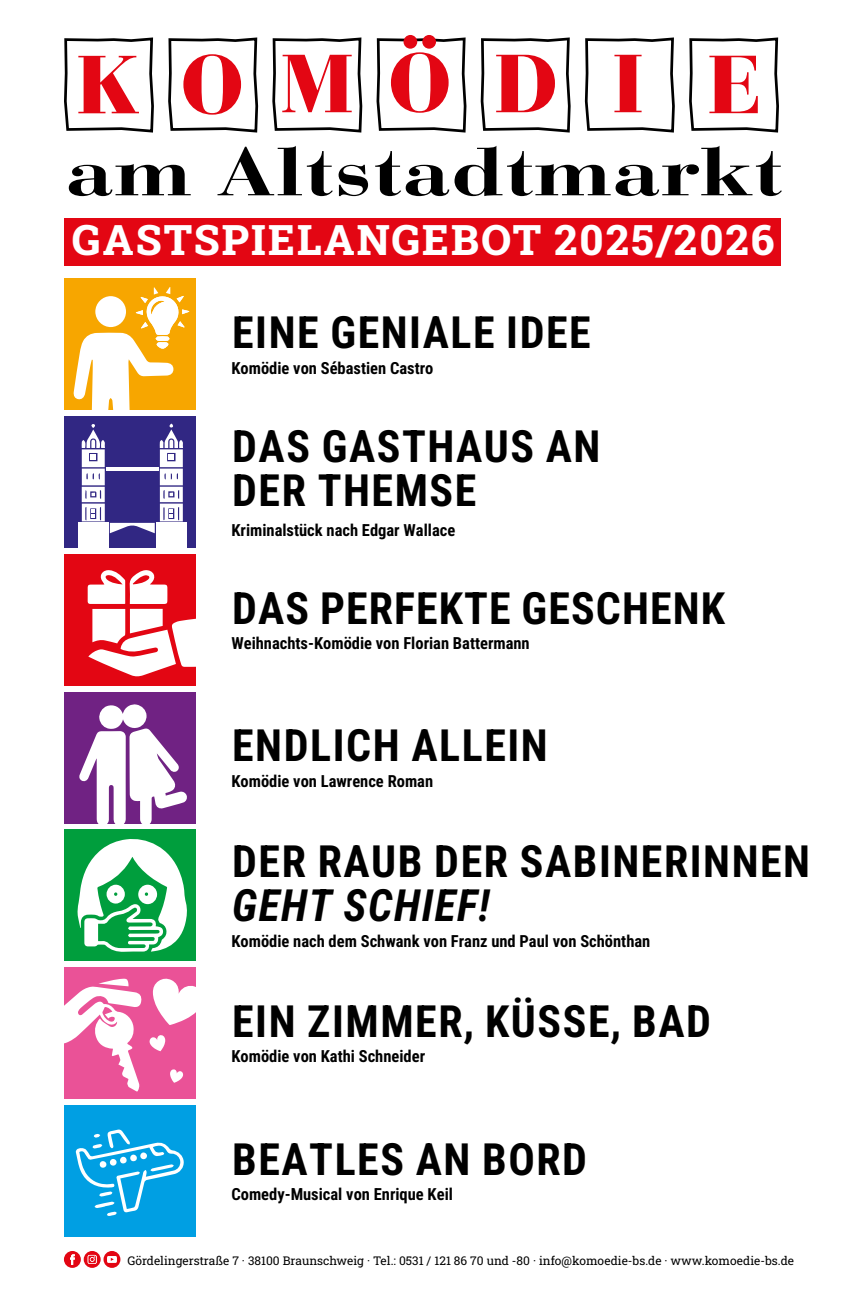
<style>
.page{position:relative;width:851px;height:1297px;background:#fff}
.page>*{position:absolute;margin:0;border:0;box-sizing:border-box;transform-origin:0 0}
.t1{font:700 43.95px/44px "Roboto Condensed";letter-spacing:.035em;color:#000}
.t2{font:italic 700 43.95px "Roboto Condensed";letter-spacing:.035em;color:#000}
.t3{font:800 42px "Roboto Slab";letter-spacing:.05em;color:#fff}
.t4{font:700 16.5px "Roboto Condensed";color:#000}
.t5{font:12px "Roboto Slab";color:#000}
</style>
<div class="page">
<div style="left:64px;top:279px;width:132px;height:131px;background:#f7a600"></div>
<div style="left:64px;top:218px;width:717px;height:47px;background:#e30613"></div>
<svg style="left:69px;top:164px;width:122px;height:32px"></svg>
<svg style="left:217px;top:146px;width:151px;height:50px"></svg>
<svg style="left:375px;top:146px;width:406px;height:50px"></svg>
<svg style="left:64px;top:37px;width:715px;height:96px"></svg>
<svg style="left:78px;top:56px;width:61px;height:57px"></svg>
<svg style="left:183px;top:54px;width:58px;height:61px"></svg>
<svg style="left:282px;top:55px;width:69px;height:57px"></svg>
<svg style="left:391px;top:35px;width:57px;height:78px"></svg>
<svg style="left:496px;top:55px;width:59px;height:57px"></svg>
<svg style="left:614px;top:55px;width:27px;height:57px"></svg>
<svg style="left:709px;top:56px;width:48px;height:57px"></svg>
<svg style="left:64px;top:1251px;width:56px;height:17px"></svg>
<div style="left:64px;top:416px;width:132px;height:132px;background:#312783"></div>
<div style="left:64px;top:692px;width:132px;height:131px;background:#702283"></div>
<div style="left:64px;top:554px;width:132px;height:132px;background:#e30613"></div>
<div style="left:64px;top:967px;width:132px;height:132px;background:#ea5297"></div>
<div style="left:64px;top:1105px;width:132px;height:131px;background:#009fe3"></div>
<div style="left:78px;top:523px;width:30px;height:25px;background:#fff"></div>
<div style="left:156px;top:523px;width:30px;height:25px;background:#fff"></div>
<svg style="left:73px;top:287px;width:116px;height:246px"></svg>
<div style="left:64px;top:830px;width:132px;height:131px;background:#009e3d"></div>
<svg style="left:77px;top:839px;width:110px;height:113px"></svg>
<svg style="left:64px;top:978px;width:78px;height:114px"></svg>
<svg style="left:153px;top:978px;width:43px;height:47px"></svg>
<svg style="left:149px;top:1035px;width:16px;height:16px"></svg>
<svg style="left:170px;top:1069px;width:13px;height:14px"></svg>
<svg style="left:79px;top:704px;width:108px;height:120px"></svg>
<svg style="left:88px;top:570px;width:108px;height:107px"></svg>
<svg style="left:76px;top:1129px;width:108px;height:87px"></svg>
<h2 class="t3" style="left:72px;top:211px;width:703px">GASTSPIELANGEBOT 2025/2026</h2>
<h1 class="t1" style="left:232px;top:309px;width:360px">EINE GENIALE IDEE</h1>
<p class="t4" style="left:231px;top:356px;width:203px">Komödie von Sébastien Castro</p>
<h1 class="t1" style="left:232px;top:423px;width:370px">DAS GASTHAUS AN<br>DER THEMSE</h1>
<p class="t4" style="left:231px;top:518px;width:225px">Kriminalstück nach Edgar Wallace</p>
<h1 class="t1" style="left:232px;top:584px;width:494px">DAS PERFEKTE GESCHENK</h1>
<p class="t4" style="left:231px;top:632px;width:300px">Weihnachts-Komödie von Florian Battermann</p>
<h1 class="t1" style="left:232px;top:722px;width:317px">ENDLICH ALLEIN</h1>
<p class="t4" style="left:231px;top:769px;width:203px">Komödie von Lawrence Roman</p>
<h1 class="t1" style="left:232px;top:838px;width:579px">DER RAUB DER SABINERINNEN</h1>
<h1 class="t2" style="left:232px;top:875px;width:259px">GEHT SCHIEF!</h1>
<p class="t4" style="left:231px;top:929px;width:420px">Komödie nach dem Schwank von Franz und Paul von Schönthan</p>
<h1 class="t1" style="left:232px;top:997px;width:480px">EIN ZIMMER, KÜSSE, BAD</h1>
<p class="t4" style="left:231px;top:1045px;width:195px">Komödie von Kathi Schneider</p>
<h1 class="t1" style="left:232px;top:1135px;width:356px">BEATLES AN BORD</h1>
<p class="t4" style="left:231px;top:1182px;width:223px">Comedy-Musical von Enrique Keil</p>
<p class="t5" style="left:127px;top:1252px;width:668px">Gördelingerstraße 7 · 38100 Braunschweig · Tel.: 0531 / 121 86 70 und -80 · info@komoedie-bs.de · www.komoedie-bs.de</p>
</div>
